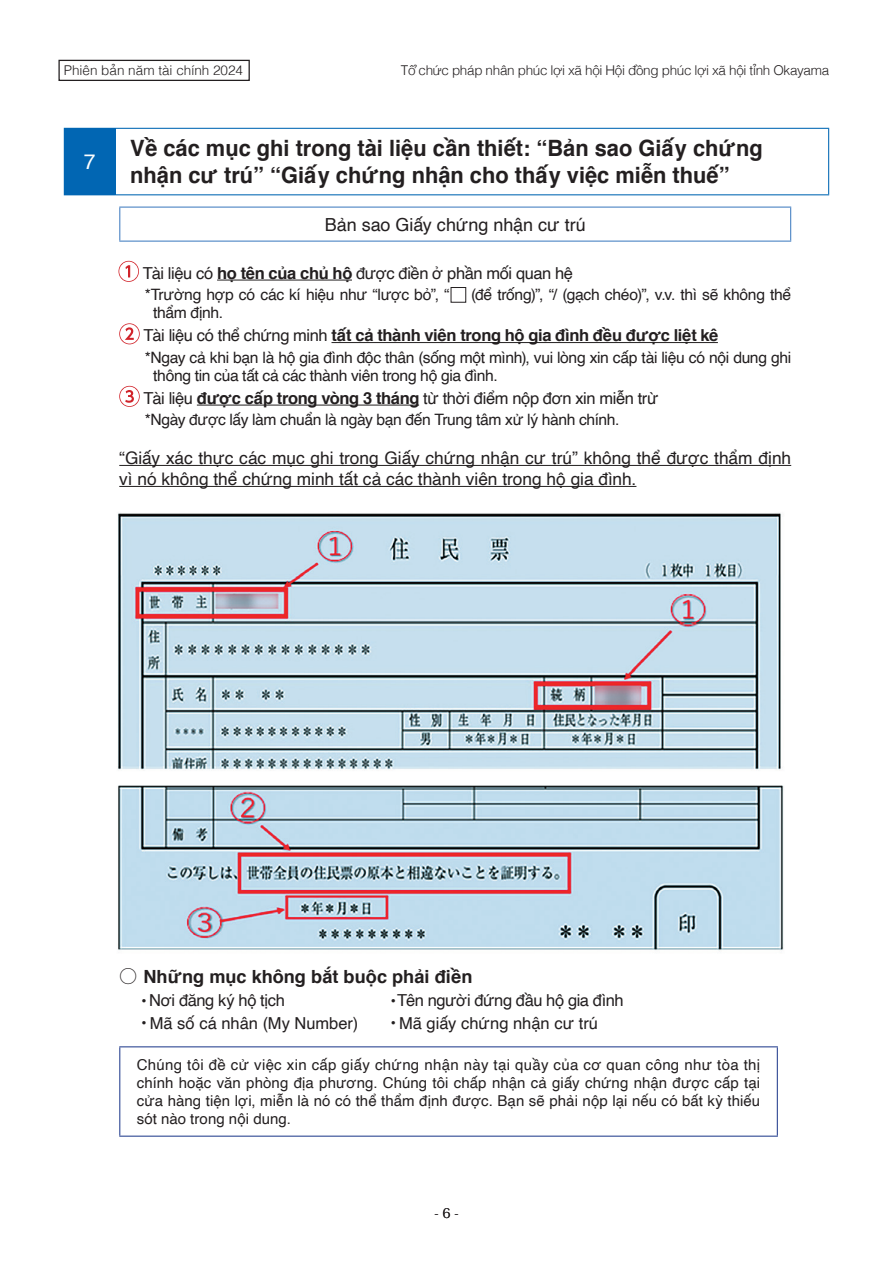
<style>
.page{position:relative;width:893px;height:1263px;background:#fff}
.page>*{position:absolute;margin:0;border:0;box-sizing:border-box;transform-origin:0 0}
.t1{font:700 22.5px/27px "Helvetica";color:#231f20}
.t2{font:21px "Helvetica";color:#fff}
.t3{font:700 18.15px "Helvetica";color:#231f20}
.t4{font:18px "Helvetica";letter-spacing:-.005em;color:#231f20}
.t5{font:17.4px/21px "Helvetica";letter-spacing:-.005em;color:#231f20}
.t6{font:16.5px "Helvetica";letter-spacing:-.02em;color:#231f20}
.t7{font:700 16.5px "Helvetica";letter-spacing:-.02em;color:#231f20}
.t8{font:16.5px "Helvetica";color:#231f20}
.t9{font:15.6px/18px "Helvetica";letter-spacing:-.025em;color:#231f20}
.t10{font:15px/18px "Helvetica";letter-spacing:.005em;color:#231f20;text-align:justify}
.t11{font:300 13.5px "Helvetica";letter-spacing:-.025em;color:#231f20}
.t12{font:300 13.5px "Helvetica";color:#231f20}
.t13{font:13.5px "Koz Min Pr 6 N";color:#231f20}
.s1{font-weight:700}
.s2{font-weight:400}
.s3{font-family:"UD Shin Go NT Pro";font-weight:500}
.s4{font-family:"UD Shin Go NT Pro"}
</style>
<div class="page">
<div style="left:58px;top:60px;width:192px;height:21px;border:1px solid #231f20"></div>
<hr style="left:119px;top:207px;width:672px;height:1px;background:#437ec1">
<hr style="left:119px;top:208px;width:1px;height:33px;background:#437ec1">
<hr style="left:790px;top:208px;width:1px;height:33px;background:#437ec1">
<hr style="left:119px;top:241px;width:672px;height:1px;background:#437ec1">
<img style="left:118px;top:513px;width:666px;height:438px">
<div style="left:64px;top:128px;width:51px;height:67px;background:#0166b3"></div>
<hr style="left:115px;top:128px;width:714px;height:1px;background:#0166b3">
<hr style="left:828px;top:129px;width:1px;height:65px;background:#0166b3">
<hr style="left:115px;top:194px;width:714px;height:1px;background:#0166b3">
<hr style="left:115px;top:129px;width:1px;height:65px;background:#0166b3">
<hr style="left:217px;top:280px;width:135px;height:1px;background:#231f20">
<hr style="left:331px;top:342px;width:387px;height:1px;background:#231f20">
<hr style="left:197px;top:405px;width:222px;height:1px;background:#231f20">
<hr style="left:119px;top:465px;width:672px;height:1px;background:#231f20">
<hr style="left:119px;top:486px;width:517px;height:1px;background:#231f20">
<svg style="left:118px;top:261px;width:21px;height:21px"></svg>
<div style="left:451px;top:287px;width:15px;height:16px;border:1px solid #231f20"></div>
<svg style="left:119px;top:323px;width:21px;height:21px"></svg>
<svg style="left:119px;top:386px;width:21px;height:21px"></svg>
<hr style="left:119px;top:1046px;width:659px;height:1px;background:#253f8e">
<hr style="left:119px;top:1047px;width:1px;height:88px;background:#253f8e">
<hr style="left:777px;top:1047px;width:1px;height:88px;background:#253f8e">
<hr style="left:119px;top:1135px;width:659px;height:2px;background:#253f8e">
<p class="t12" style="left:64px;top:59px;width:181px">Phiên bản năm tài chính 2024</p>
<p class="t11" style="left:401px;top:59px;width:430px">Tổ chức pháp nhân phúc lợi xã hội Hội đồng phúc lợi xã hội tỉnh Okayama</p>
<p class="t2" style="left:84px;top:146px;width:13px">7</p>
<p class="t1" style="left:130px;top:135px;width:634px">Về các mục ghi trong tài liệu cần thiết: “Bản sao Giấy chứng nhận cư trú” “Giấy chứng nhận cho thấy việc miễn thuế”</p>
<p class="t4" style="left:325px;top:210px;width:263px">Bản sao Giấy chứng nhận cư trú</p>
<p class="t6" style="left:143px;top:260px;width:432px">Tài liệu có <span class="s1">họ tên của chủ hộ</span> được điền ở phần mối quan hệ</p>
<p class="t9" style="left:145px;top:286px;width:306px">*Trường hợp có các kí hiệu như “lược bỏ”, “</p>
<p class="t9" style="left:471px;top:286px;width:322px">(để trống)”, “/ (gạch chéo)”, v.v. thì sẽ không thể</p>
<p class="t9" style="left:153px;top:304px;width:71px">thẩm định.</p>
<p class="t7" style="left:143px;top:322px;width:576px"><span class="s2">Tài liệu có thể chứng minh</span> tất cả thành viên trong hộ gia đình đều được liệt kê</p>
<p class="t9" style="left:153px;top:348px;width:639px;text-indent:-9px">*Ngay cả khi bạn là hộ gia đình độc thân (sống một mình), vui lòng xin cấp tài liệu có nội dung ghi thông tin của tất cả các thành viên trong hộ gia đình.</p>
<p class="t6" style="left:143px;top:385px;width:517px">Tài liệu <span class="s1">được cấp trong vòng 3 tháng</span> từ thời điểm nộp đơn xin miễn trừ</p>
<p class="t9" style="left:145px;top:411px;width:476px">*Ngày được lấy làm chuẩn là ngày bạn đến Trung tâm xử lý hành chính.</p>
<p class="t5" style="left:119px;top:448px;width:673px">“Giấy xác thực các mục ghi trong Giấy chứng nhận cư trú” không thể được thẩm định vì nó không thể chứng minh tất cả các thành viên trong hộ gia đình.</p>
<p class="t3" style="left:119px;top:962px;width:355px"><span class="s3">○</span> Những mục không bắt buộc phải điền</p>
<p class="t6" style="left:119px;top:988px;width:167px"><span class="s4">　・</span>Nơi đăng ký hộ tịch</p>
<p class="t6" style="left:385px;top:988px;width:240px"><span class="s4">・</span>Tên người đứng đầu hộ gia đình</p>
<p class="t8" style="left:119px;top:1010px;width:240px"><span class="s4">　・</span>Mã số cá nhân (My Number)</p>
<p class="t8" style="left:385px;top:1010px;width:214px"><span class="s4">・</span>Mã giấy chứng nhận cư trú</p>
<p class="t10" style="left:137px;top:1056px;width:625px">Chúng tôi đề cử việc xin cấp giấy chứng nhận này tại quầy của cơ quan công như tòa thị chính hoặc văn phòng địa phương. Chúng tôi chấp nhận cả giấy chứng nhận được cấp tại cửa hàng tiện lợi, miễn là nó có thể thẩm định được. Bạn sẽ phải nộp lại nếu có bất kỳ thiếu sót nào trong nội dung.</p>
<p class="t13" style="left:434px;top:1205px;width:26px">- 6 -</p>
</div>
